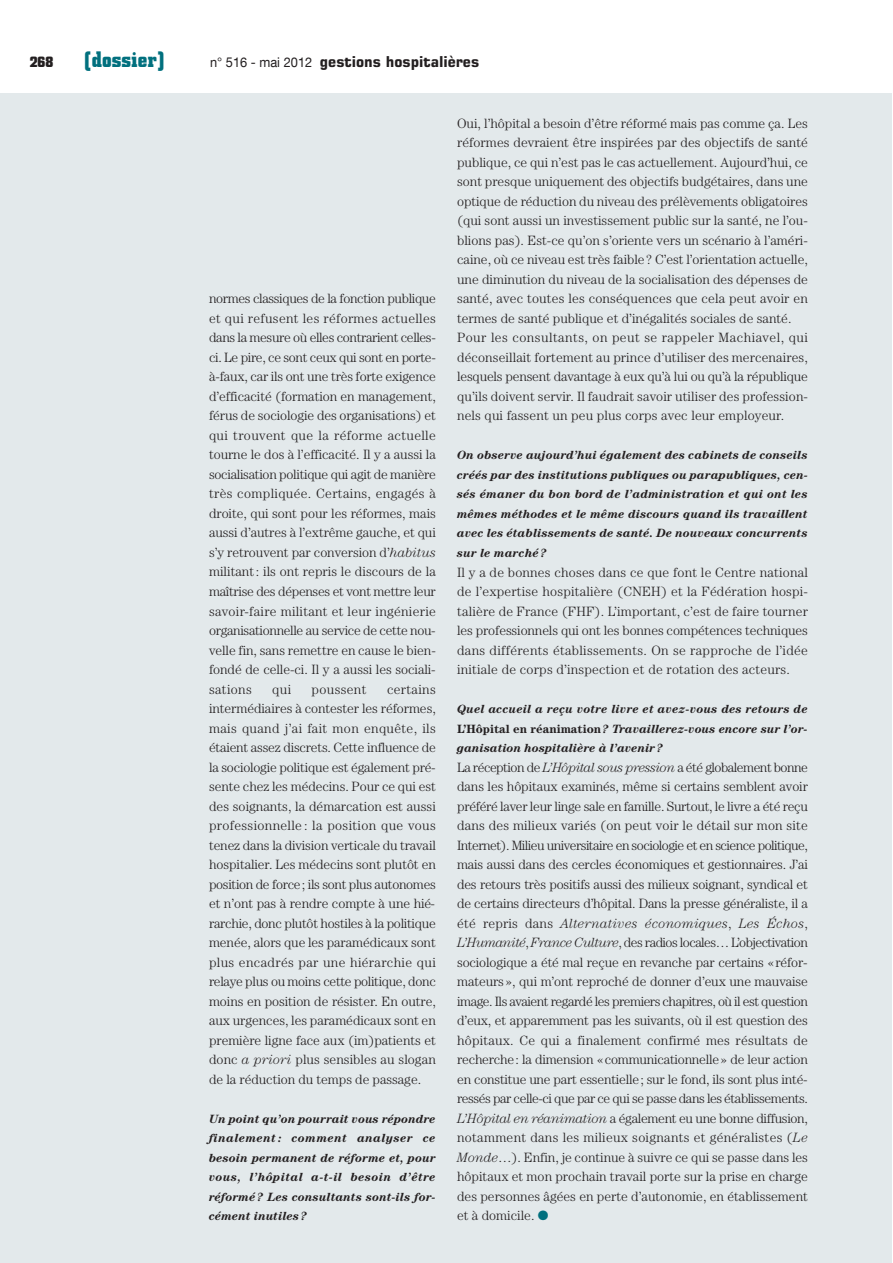
<style>
.page{position:relative;width:893px;height:1263px;background:#fff}
.page>*{position:absolute;margin:0;border:0;box-sizing:border-box;transform-origin:0 0}
.t1{font:700 22.5px "Square Slabserif 711 BT";color:#01707e;scale:.95 1}
.t2{font:700 15px "Square 721 BT";color:#231f20;scale:.95 1}
.t3{font:700 15px "Square Slabserif 711 BT";color:#231f20;scale:.95 1}
.t4{font:300 13.5px/19.5px "Century Std";color:#231f20;text-align:justify}
.t5{font:300 13.5px "Century Std";letter-spacing:.025em;color:#231f20}
.t6{font:italic 700 12px/19.5px "Century Std";letter-spacing:.005em;color:#231f20;text-align:justify}
.s1{font-family:"Helvetica Neue LT Com";font-weight:400;font-size:13.5px}
.s2{font-style:italic}
.s3{font-style:normal}
.s4{color:#01707e}
</style>
<div class="page">
<div style="left:0;top:94px;width:892px;height:1169px;background:#e3e9eb"></div>
<p class="t3" style="left:30px;top:56px;width:26px">268</p>
<h1 class="t1" style="left:82px;top:51px;width:90px">[dossier]</h1>
<p class="t2" style="left:210px;top:56px;width:285px"><span class="s1">n° 516 - mai 2012</span> gestions hospitalières</p>
<p class="t4" style="left:209px;top:290px;width:228px">normes classiques de la fonction publique et qui refusent les réformes actuelles dans la mesure où elles contrarient celles&shy;ci. Le pire, ce sont ceux qui sont en porte&shy;à-faux, car ils ont une très forte exigence d’efficacité (formation en management, férus de sociologie des organisations) et qui trouvent que la réforme actuelle tourne le dos à l’efficacité. Il y a aussi la socialisation politique qui agit de manière très compliquée. Certains, engagés à droite, qui sont pour les réformes, mais aussi d’autres à l’extrême gauche, et qui s’y retrouvent par conversion d’<span class="s2">habitus </span>militant: ils ont repris le discours de la maîtrise des dépenses et vont mettre leur savoir-faire militant et leur ingénierie organisationnelle au service de cette nou&shy;velle fin, sans remettre en cause le bien&shy;fondé de celle-ci. Il y a aussi les sociali&shy;sations</p>
<p class="t4" style="left:209px;top:680px;width:228px;text-indent:178px">certains intermédiaires à contester les réformes, mais quand j’ai fait mon enquête, ils étaient assez discrets. Cette influence de la sociologie politique est également pré&shy;sente chez les médecins. Pour ce qui est des soignants, la démarcation est aussi professionnelle : la position que vous tenez dans la division verticale du travail hospitalier. Les médecins sont plutôt en position de force; ils sont plus autonomes et n’ont pas à rendre compte à une hié&shy;rarchie, donc plutôt hostiles à la politique menée, alors que les paramédicaux sont plus encadrés par une hiérarchie qui relaye plus ou moins cette politique, donc moins en position de résister. En outre, aux urgences, les paramédicaux sont en première ligne face aux (im)patients et donc <span class="s2">a priori</span> plus sensibles au slogan de la réduction du temps de passage.</p>
<p class="t6" style="left:209px;top:1110px;width:228px">Un point qu’on pourrait vous répondre finalement: comment analyser ce besoin permanent de réforme et, pour vous, l’hôpital a-t-il besoin d’être réformé ? Les consultants sont-ils for&shy;cément inutiles ?</p>
<p class="t4" style="left:272px;top:680px;width:20px">qui</p>
<p class="t5" style="left:312px;top:684px;width:56px">poussent</p>
<p class="t4" style="left:457px;top:115px;width:352px;text-align:left">Oui, l’hôpital a besoin d’être réformé mais pas comme ça. Les réformes devraient être inspirées par des objectifs de santé publique, ce qui n’est pas le cas actuellement. Aujourd’hui, ce sont presque uniquement des objectifs budgétaires, dans une optique de réduction du niveau des prélèvements obligatoires (qui sont aussi un investissement public sur la santé, ne l’ou&shy;blions pas). Est-ce qu’on s’oriente vers un scénario à l’améri&shy;caine, où ce niveau est très faible? C’est l’orientation actuelle, une diminution du niveau de la socialisation des dépenses de santé, avec toutes les conséquences que cela peut avoir en termes de santé publique et d’inégalités sociales de santé.<br>Pour les consultants, on peut se rappeler Machiavel, qui déconseillait fortement au prince d’utiliser des mercenaires, lesquels pensent davantage à eux qu’à lui ou qu’à la république qu’ils doivent servir. Il faudrait savoir utiliser des profession&shy;nels qui fassent un peu plus corps avec leur employeur.</p>
<p class="t6" style="left:457px;top:447px;width:352px">On observe aujourd’hui également des cabinets de conseils créés par des institutions publiques ou parapubliques, cen&shy;sés émaner du bon bord de l’administration et qui ont les mêmes méthodes et le même discours quand ils travaillent avec les établissements de santé. De nouveaux concurrents sur le marché ?</p>
<p class="t4" style="left:457px;top:563px;width:352px">Il y a de bonnes choses dans ce que font le Centre national de l’expertise hospitalière (CNEH) et la Fédération hospi&shy;talière de France (FHF). L’important, c’est de faire tourner les professionnels qui ont les bonnes compétences techniques dans différents établissements. On se rapproche de l’idée initiale de corps d’inspection et de rotation des acteurs.</p>
<p class="t6" style="left:457px;top:700px;width:352px">Quel accueil a reçu votre livre et avez-vous des retours de <span class="s3">L’Hôpital en réanimation</span>? Travaillerez-vous encore sur l’or&shy;ganisation hospitalière à l’avenir?</p>
<p class="t4" style="left:457px;top:758px;width:352px">La réception de <span class="s2">L’Hôpital sous pression</span> a été globalement bonne dans les hôpitaux examinés, même si certains semblent avoir préféré laver leur linge sale en famille. Surtout, le livre a été reçu dans des milieux variés (on peut voir le détail sur mon site Internet). Milieu universitaire en sociologie et en science politique, mais aussi dans des cercles économiques et gestionnaires. J’ai des retours très positifs aussi des milieux soignant, syndical et de certains directeurs d’hôpital. Dans la presse généraliste, il a été repris dans <span class="s2">Alternatives économiques</span>, <span class="s2">Les Échos</span>, <span class="s2">L’Humanité</span>, <span class="s2">France Culture</span>, des radios locales… L’objectivation sociologique a été mal reçue en revanche par certains «réfor&shy;mateurs», qui m’ont reproché de donner d’eux une mauvaise image. Ils avaient regardé les premiers chapitres, où il est question d’eux, et apparemment pas les suivants, où il est question des hôpitaux. Ce qui a finalement confirmé mes résultats de recherche: la dimension «communicationnelle» de leur action en constitue une part essentielle; sur le fond, ils sont plus inté&shy;ressés par celle-ci que par ce qui se passe dans les établissements.<br><span class="s2">L’Hôpital en réanimation</span> a également eu une bonne diffusion, notamment dans les milieux soignants et généralistes (<span class="s2">Le Monde</span>…). Enfin, je continue à suivre ce qui se passe dans les hôpitaux et mon prochain travail porte sur la prise en charge des personnes âgées en perte d’autonomie, en établissement et à domicile. <span class="s4">●</span></p>
</div>
